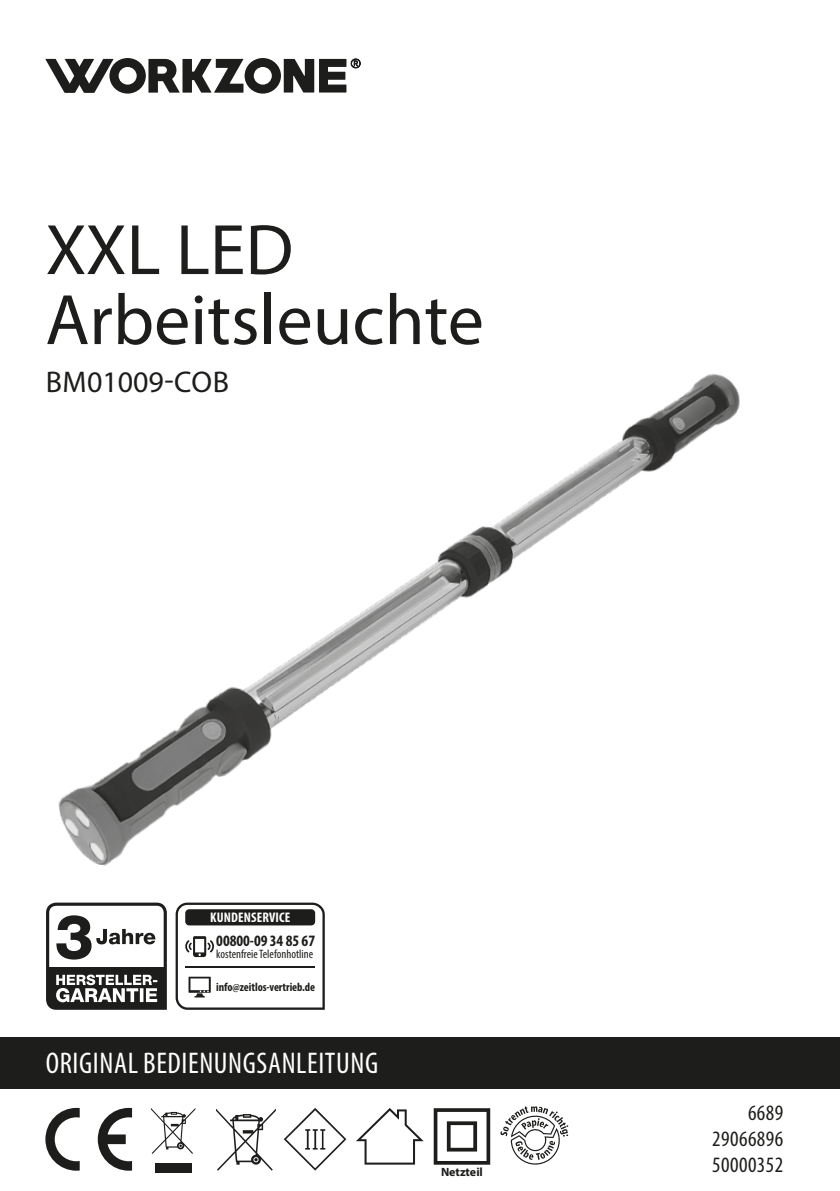
<style>
.page{position:relative;width:840px;height:1191px;background:#fff}
.page>*{position:absolute;margin:0;border:0;box-sizing:border-box;transform-origin:0 0}
.t1{font:72px/70px "Myriad Pro";color:#1d1d1b}
.t2{font:condensed 30px "Myriad Pro";letter-spacing:.02em;color:#fff}
.t3{font:30px "Myriad Pro";color:#1d1d1b}
.t4{font:condensed 22px/26px "Myriad Pro";letter-spacing:.02em;color:#1d1d1b;text-align:justify}
.t5{font:700 condensed 16px "Myriad Pro";letter-spacing:-.005em;color:#1d1d1b}
.t6{font:700 condensed 14px "Myriad Pro";letter-spacing:.01em;color:#fff}
.t7{font:condensed 12.2px "Myriad Pro";color:#1d1d1b}
.t8{font:700 condensed 12px "Myriad Pro";letter-spacing:-.005em;color:#1d1d1b}
.t9{font:700 12px "Myriad Pro";color:#1d1d1b}
</style>
<div class="page">
<img style="left:58px;top:373px;width:682px;height:493px">
<svg style="left:216px;top:1108px;width:60px;height:62px"></svg>
<svg style="left:45px;top:1107px;width:35px;height:63px"></svg>
<svg style="left:98px;top:1107px;width:34px;height:63px"></svg>
<svg style="left:283px;top:1108px;width:63px;height:62px"></svg>
<svg style="left:151px;top:1108px;width:44px;height:45px"></svg>
<div style="left:155px;top:1163px;width:36px;height:9px;background:#1d1d1b"></div>
<div style="left:0;top:1037px;width:839px;height:52px;background:#1d1d1b"></div>
<svg style="left:175px;top:902px;width:149px;height:107px"></svg>
<svg style="left:46px;top:902px;width:121px;height:107px"></svg>
<svg style="left:356px;top:1108px;width:67px;height:56px"></svg>
<svg style="left:433px;top:1108px;width:57px;height:56px"></svg>
<svg style="left:500px;top:1106px;width:68px;height:58px"></svg>
<svg style="left:45px;top:58px;width:315px;height:36px"></svg>
<h1 class="t1" style="left:45px;top:214px;width:440px">XXL LED<br>Arbeitsleuchte</h1>
<p class="t3" style="left:46px;top:363px;width:185px">BM01009-COB</p>
<p class="t6" style="left:210px;top:908px;width:81px">KUNDENSERVICE</p>
<p class="t5" style="left:216px;top:930px;width:100px">00800-09 34 85 67</p>
<p class="t7" style="left:216px;top:946px;width:98px">kostenfreie Telefonhotline</p>
<p class="t8" style="left:216px;top:979px;width:100px">info@zeitlos-vertrieb.de</p>
<p class="t2" style="left:46px;top:1044px;width:334px">ORIGINAL BEDIENUNGSANLEITUNG</p>
<p class="t9" style="left:441px;top:1164px;width:43px">Netzteil</p>
<p class="t4" style="left:712px;top:1099px;width:72px;text-indent:36px">6689<br>29066896<br>50000352</p>
</div>
